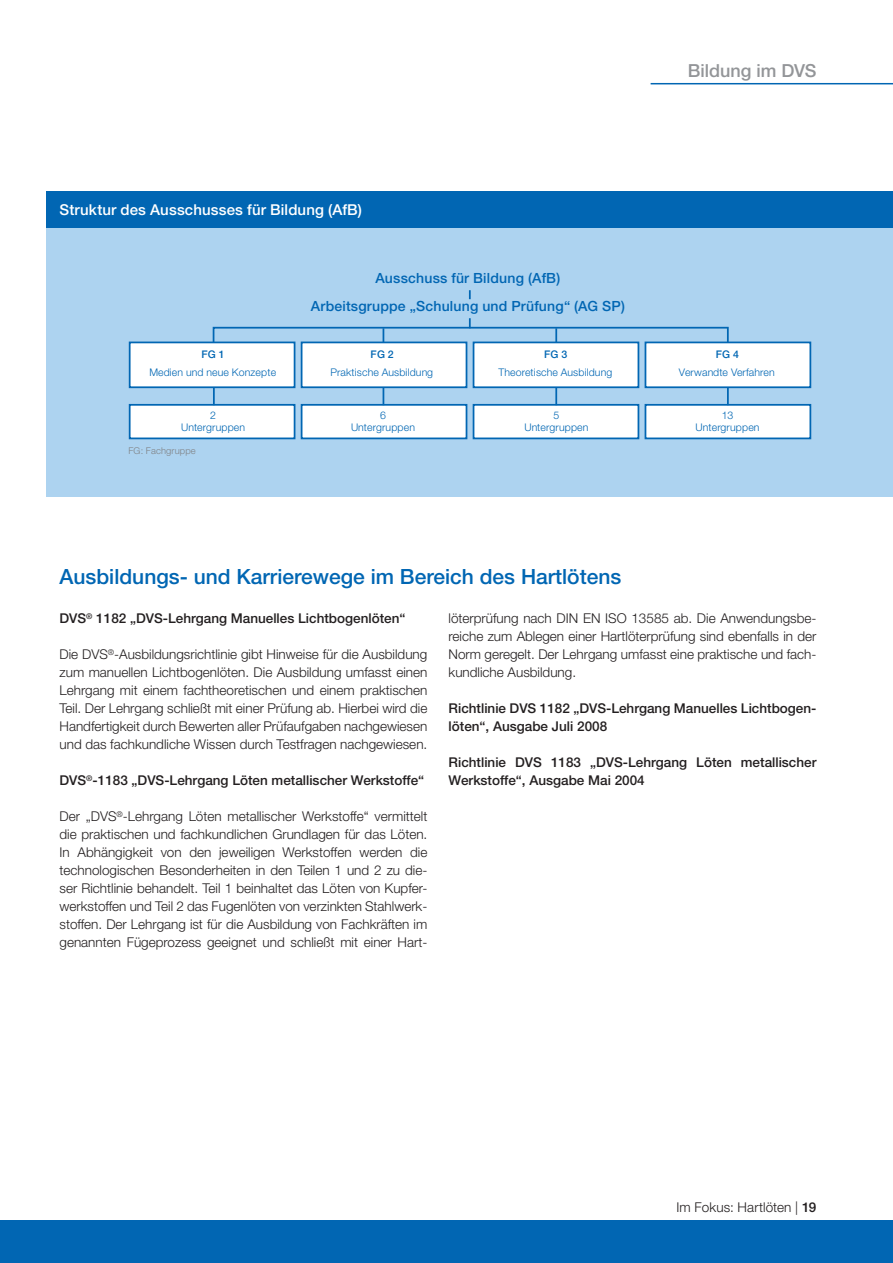
<style>
.page{position:relative;width:893px;height:1263px;background:#fff}
.page>*{position:absolute;margin:0;border:0;box-sizing:border-box;transform-origin:0 0}
.t1{font:500 21px "Helvetica Neue LT Std";color:#0166b3}
.t2{font:500 18px "Helvetica Neue LT Std";letter-spacing:-.005em;color:#939598}
.t3{font:500 15px "Helvetica Neue LT Std";letter-spacing:.01em;color:#fff}
.t4{font:500 14.1px/28px "Helvetica Neue";letter-spacing:.015em;color:#0166b3;text-align:center}
.t5{font:300 13.5px/18px "Helvetica Neue LT Pro";color:#231f20;text-align:justify}
.t6{font:500 13.5px/18px "Helvetica Neue LT Std";color:#231f20}
.t7{font:300 10.5px/12.6px "Helvetica Neue";letter-spacing:.015em;color:#0166b3;text-align:center}
.t8{font:500 10.5px "Helvetica Neue";letter-spacing:.015em;color:#0166b3}
.t9{font:300 9.3px "Helvetica Neue";letter-spacing:.015em;color:#808285}
.s1{font-family:"Helvetica Neue LT Std";font-weight:500}
</style>
<div class="page">
<div style="left:0;top:1220px;width:893px;height:43px;background:#0166b3"></div>
<div style="left:47px;top:227px;width:846px;height:270px;background:#add3f0"></div>
<div style="left:47px;top:191px;width:846px;height:36px;background:#0166b3"></div>
<div style="left:130px;top:342px;width:165px;height:45px;background:#fff"></div>
<div style="left:129px;top:342px;width:166px;height:46px;border:2px solid #0166b3"></div>
<div style="left:302px;top:342px;width:164px;height:45px;background:#fff"></div>
<div style="left:301px;top:342px;width:166px;height:46px;border:2px solid #0166b3"></div>
<div style="left:474px;top:342px;width:164px;height:45px;background:#fff"></div>
<div style="left:473px;top:342px;width:166px;height:46px;border:2px solid #0166b3"></div>
<div style="left:645px;top:342px;width:165px;height:45px;background:#fff"></div>
<div style="left:645px;top:342px;width:166px;height:46px;border:2px solid #0166b3"></div>
<div style="left:130px;top:405px;width:165px;height:33px;background:#fff"></div>
<div style="left:129px;top:404px;width:166px;height:35px;border:2px solid #0166b3"></div>
<div style="left:302px;top:405px;width:164px;height:33px;background:#fff"></div>
<div style="left:301px;top:404px;width:166px;height:35px;border:2px solid #0166b3"></div>
<div style="left:474px;top:405px;width:164px;height:33px;background:#fff"></div>
<div style="left:473px;top:404px;width:166px;height:35px;border:2px solid #0166b3"></div>
<div style="left:645px;top:405px;width:165px;height:33px;background:#fff"></div>
<div style="left:645px;top:404px;width:166px;height:35px;border:2px solid #0166b3"></div>
<svg style="left:469px;top:290px;width:2px;height:9px"></svg>
<svg style="left:469px;top:318px;width:2px;height:9px"></svg>
<svg style="left:555px;top:330px;width:2px;height:11px"></svg>
<div style="left:213px;top:327px;width:516px;height:17px;border:2px solid #0166b3"></div>
<svg style="left:555px;top:387px;width:2px;height:18px"></svg>
<svg style="left:727px;top:387px;width:2px;height:18px"></svg>
<svg style="left:383px;top:387px;width:1px;height:18px"></svg>
<svg style="left:213px;top:387px;width:2px;height:18px"></svg>
<hr style="left:651px;top:83px;width:242px;height:1px;background:#0166b3">
<p class="t3" style="left:60px;top:200px;width:304px">Struktur des Ausschusses für Bildung (AfB)</p>
<p class="t8" style="left:201px;top:348px;width:25px">FG 1</p>
<p class="t7" style="left:149px;top:366px;width:128px">Medien und neue Konzepte</p>
<p class="t4" style="left:311px;top:264px;width:315px">Ausschuss für Bildung (AfB)<br>Arbeitsgruppe „Schulung und Prüfung“ (AG SP)</p>
<p class="t8" style="left:371px;top:348px;width:25px">FG 2</p>
<p class="t7" style="left:330px;top:366px;width:104px">Praktische Ausbildung</p>
<p class="t8" style="left:544px;top:348px;width:25px">FG 3</p>
<p class="t7" style="left:498px;top:366px;width:115px">Theoretische Ausbildung</p>
<h2 class="t2" style="left:688px;top:59px;width:130px">Bildung im DVS</h2>
<p class="t8" style="left:716px;top:348px;width:25px">FG 4</p>
<p class="t7" style="left:679px;top:365px;width:97px">Verwandte Verfahren</p>
<p class="t7" style="left:181px;top:408px;width:65px">2<br>Untergruppen</p>
<p class="t7" style="left:351px;top:408px;width:65px">6<br>Untergruppen</p>
<p class="t7" style="left:524px;top:408px;width:65px">5<br>Untergruppen</p>
<p class="t7" style="left:696px;top:408px;width:65px">13<br>Untergruppen</p>
<p class="t9" style="left:128px;top:445px;width:69px">FG: Fachgruppe</p>
<h1 class="t1" style="left:60px;top:564px;width:563px">Ausbildungs- und Karrierewege im Bereich des Hartlötens</h1>
<p class="t5" style="left:449px;top:609px;width:369px">löterprüfung nach DIN EN ISO 13585 ab. Die Anwendungsbe&shy;reiche zum Ablegen einer Hartlöterprüfung sind ebenfalls in der Norm geregelt. Der Lehrgang umfasst eine praktische und fach&shy;kundliche Ausbildung.</p>
<p class="t6" style="left:449px;top:699px;width:369px">Richtlinie DVS 1182 „DVS-Lehrgang Manuelles Lichtbogen&shy;löten“, Ausgabe Juli 2008</p>
<p class="t6" style="left:449px;top:753px;width:369px">Richtlinie DVS 1183 „DVS-Lehrgang Löten metallischer<br>Werkstoffe“, Ausgabe Mai 2004</p>
<p class="t6" style="left:60px;top:609px;width:347px">DVS<sup>®</sup> 1182 „DVS-Lehrgang Manuelles Lichtbogenlöten“</p>
<p class="t5" style="left:60px;top:645px;width:369px">Die DVS<sup>®</sup>-Ausbildungsrichtlinie gibt Hinweise für die Ausbildung zum manuellen Lichtbogenlöten. Die Ausbildung umfasst einen Lehrgang mit einem fachtheoretischen und einem praktischen Teil. Der Lehrgang schließt mit einer Prüfung ab. Hierbei wird die Handfertigkeit durch Bewerten aller Prüfaufgaben nachgewiesen und das fachkundliche Wissen durch Testfragen nachgewiesen.</p>
<p class="t6" style="left:60px;top:771px;width:366px">DVS<sup>®</sup>-1183 „DVS-Lehrgang Löten metallischer Werkstoffe“</p>
<p class="t5" style="left:60px;top:807px;width:369px">Der „DVS<sup>®</sup>-Lehrgang Löten metallischer Werkstoffe“ vermittelt die praktischen und fachkundlichen Grundlagen für das Löten.<br>In Abhängigkeit von den jeweiligen Werkstoffen werden die technologischen Besonderheiten in den Teilen 1 und 2 zu die&shy;ser Richtlinie behandelt. Teil 1 beinhaltet das Löten von Kupfer&shy;werkstoffen und Teil 2 das Fugenlöten von verzinkten Stahlwerk&shy;stoffen. Der Lehrgang ist für die Ausbildung von Fachkräften im genannten Fügeprozess geeignet und schließt mit einer Hart-</p>
<p class="t5" style="left:676px;top:1198px;width:141px">Im Fokus: Hartlöten | <span class="s1">19</span></p>
</div>
